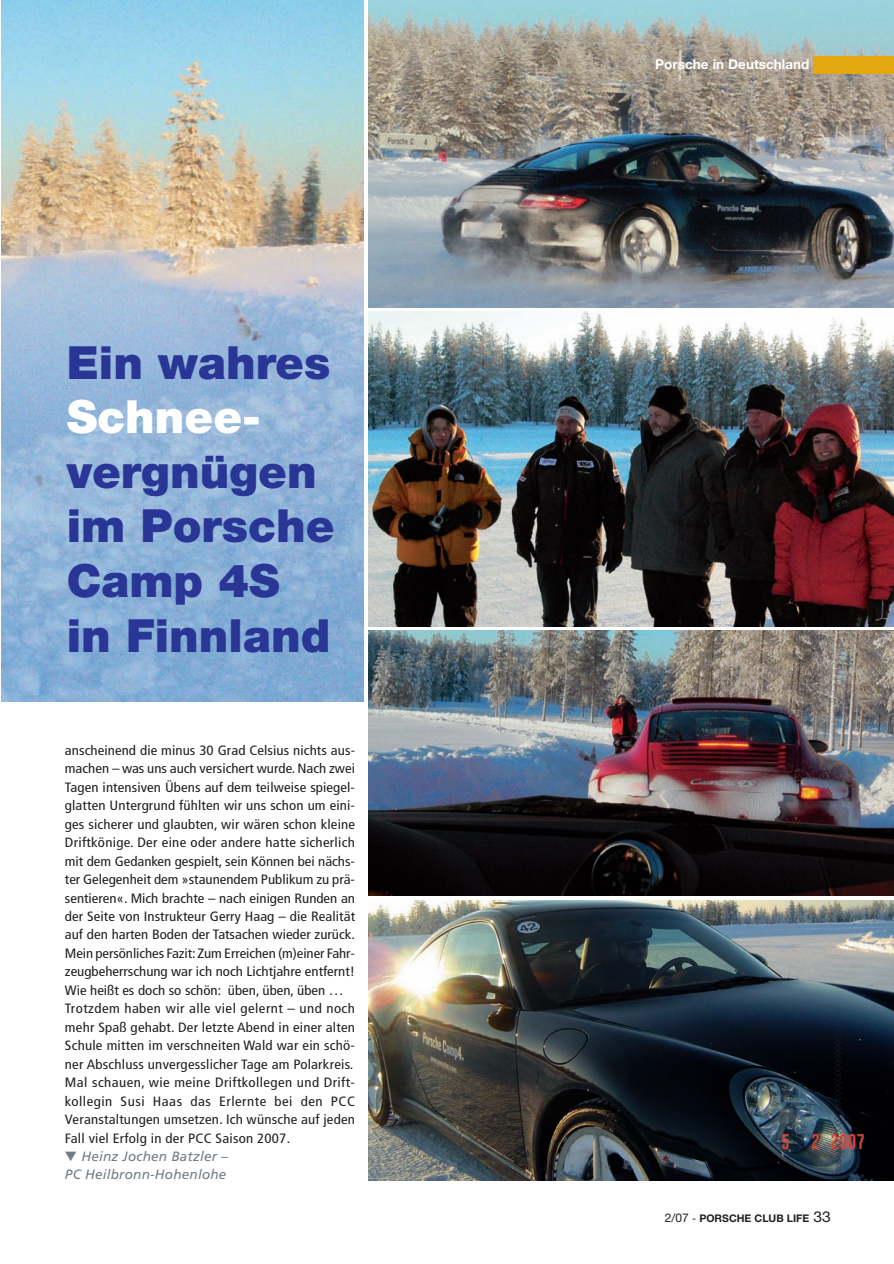
<style>
.page{position:relative;width:894px;height:1264px;background:#fff}
.page>*{position:absolute;margin:0;border:0;box-sizing:border-box;transform-origin:0 0}
.t1{font:900 45.75px/54.6px "Helvetica Neue";color:#293695}
.t2{font:900 45.75px "Helvetica Neue";color:#fff}
.t3{font:condensed 13.5px/18.5px "Frutiger";letter-spacing:.005em;color:#231f20;scale:1.1 1}
.t4{font:italic 13.5px/18.5px "Frutiger";letter-spacing:.015em;color:#717d83}
.t5{font:700 13.5px "Helvetica Neue LT";color:#fff}
.t6{font:700 10.5px "Helvetica Neue LT";color:#231f20}
.s1{font-weight:400;font-size:12px}
.s2{font-weight:400}
.s3{font-weight:400;font-size:15px}
</style>
<div class="page">
<img style="left:1px;top:0;width:893px;height:1181px">
<h1 class="t1" style="left:67px;top:339px;width:265px">Ein wahres</h1>
<h1 class="t2" style="left:67px;top:401px;width:196px">Schnee-</h1>
<h1 class="t1" style="left:67px;top:448px;width:269px">vergnügen im Porsche<br>Camp 4S in Finnland</h1>
<p class="t3" style="left:65px;top:742px;width:265px">anscheinend die minus 30 Grad Celsius nichts aus&shy;machen – was uns auch versichert wurde. Nach zwei Tagen intensiven Übens auf dem teilweise spiegel&shy;glatten Untergrund fühlten wir uns schon um eini&shy;ges sicherer und glaubten, wir wären schon kleine Driftkönige. Der eine oder andere hatte sicherlich mit dem Gedanken gespielt, sein Können bei nächs&shy;ter Gelegenheit dem »staunendem Publikum zu prä&shy;sentieren«. Mich brachte – nach einigen Runden an der Seite von Instrukteur Gerry Haag – die Realität auf den harten Boden der Tatsachen wieder zurück.<br>Mein persönliches Fazit:Zum Erreichen (m)einer Fahr&shy;zeugbeherrschung war ich noch Lichtjahre entfernt!<br>Wie heißt es doch so schön: üben, üben, üben … Trotzdem haben wir alle viel gelernt – und noch mehr Spaß gehabt. Der letzte Abend in einer alten Schule mitten im verschneiten Wald war ein schö&shy;ner Abschluss unvergesslicher Tage am Polarkreis.<br>Mal schauen, wie meine Driftkollegen und Drift&shy;kollegin Susi Haas das Erlernte bei den PCC Veranstaltungen umsetzen. Ich wünsche auf jeden Fall viel Erfolg in der PCC Saison 2007.</p>
<p class="t4" style="left:65px;top:1148px;width:165px">▼ Heinz Jochen Batzler –<br>PC Heilbronn-Hohenlohe</p>
<p class="t5" style="left:655px;top:59px;width:156px">Porsche in Deutschland</p>
<p class="t6" style="left:665px;top:1214px;width:168px"><span class="s1">2/07</span> <span class="s2">-</span> PORSCHE CLUB LIFE <span class="s3">33</span></p>
</div>
